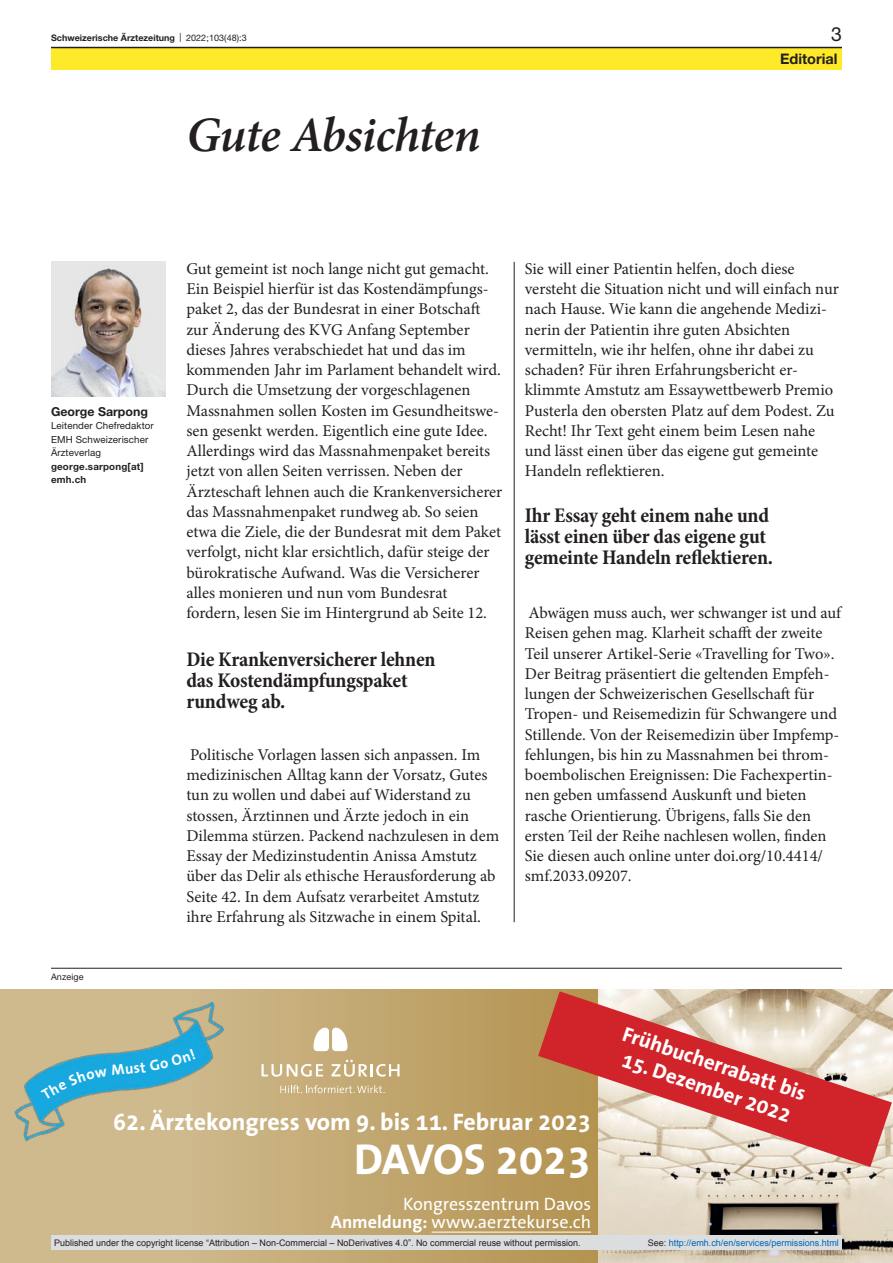
<style>
.page{position:relative;width:893px;height:1263px;background:#fff}
.page>*{position:absolute;margin:0;border:0;box-sizing:border-box;transform-origin:0 0}
.article-title-33-ser{font:italic 600 49.5px "Minion Pro";letter-spacing:-.02em;color:#231f20}
.t1{font:700 43.5px "The Sans Office";color:#fff}
.t2{font:700 24px "The Sans Office";color:#fff}
.quote{font:700 condensed 21px/21px "Minion Pro";letter-spacing:-.01em;color:#231f20}
.t3{font:700 21px "The Sans Office";color:#fff}
.t4{font:19.5px "Helvetica Neue LT Pro";color:#231f20}
.t5{font:18px/18px "The Sans Os F";color:#fff;text-align:right}
.paragraph-left-large{font:16.5px/20.2px "Minion Pro";color:#231f20}
.t6{font:700 14.55px "Helvetica Neue LT Pro";color:#231f20}
.authors{font:700 12.3px "Helvetica Neue LT Pro";color:#231f20}
.affiliations{font:9.75px "Helvetica Neue LT Pro";letter-spacing:.01em;color:#231f20}
.authors-e-mail{font:700 9.75px/13.5px "Helvetica Neue LT Pro";letter-spacing:.02em;color:#231f20}
.t7{font:9px "Arial";color:#231f20}
.t8{font:9px "Arial";color:#0066b3}
.t9{font:700 9px "Helvetica Neue LT Pro";color:#231f20}
.t10{font:9px "Helvetica Neue LT Pro";letter-spacing:.01em;color:#231f20}
.s1{font-weight:400}
.s2{font-weight:700}
.s3{color:#231f20}
</style>
<div class="page">
<hr style="left:514px;top:262px;width:1px;height:660px;background:#231f20">
<img style="left:51px;top:261px;width:114px;height:135px">
<svg style="left:0;top:989px;width:598px;height:274px;background:#c2a770"></svg>
<img style="left:598px;top:989px;width:295px;height:274px">
<hr style="left:432px;top:1232px;width:159px;height:1px;background:#fff">
<svg style="left:261px;top:1064px;width:62px;height:13px"></svg>
<svg style="left:331px;top:1060px;width:68px;height:17px"></svg>
<svg style="left:280px;top:1085px;width:105px;height:8px"></svg>
<svg style="left:332px;top:1027px;width:16px;height:24px"></svg>
<svg style="left:313px;top:1027px;width:16px;height:24px"></svg>
<img style="left:0;top:989px;width:256px;height:197px">
<svg style="left:538px;top:991px;width:354px;height:176px;background:#d78c7e"></svg>
<hr style="left:51px;top:968px;width:791px;height:1px;background:#231f20">
<div style="left:51px;top:47px;width:791px;height:23px;background:#ffea2a"></div>
<hr style="left:51px;top:47px;width:791px;height:1px;background:#231f20">
<div style="left:51px;top:1235px;width:791px;height:15px;background:#dcdddf"></div>
<svg style="left:41px;top:1049px;width:155px;height:51px;background:#4eacc4"></svg>
<p class="t9" style="left:51px;top:32px;width:197px">Schweizerische Ärztezeitung <span class="s1">| 2022;103(48):3</span></p>
<p class="t4" style="left:831px;top:22px;width:12px">3</p>
<p class="article-title-33-ser" style="left:186px;top:100px;width:296px">Gute Absichten</p>
<p class="t6" style="left:780px;top:49px;width:59px">Editorial</p>
<p class="authors" style="left:51px;top:403px;width:98px">George Sarpong</p>
<p class="affiliations" style="left:51px;top:420px;width:104px">Leitender Chefredaktor</p>
<p class="affiliations" style="left:51px;top:433px;width:99px">EMH Schweizerischer</p>
<p class="affiliations" style="left:51px;top:447px;width:52px">Ärzteverlag</p>
<p class="authors-e-mail" style="left:51px;top:459px;width:94px">george.sarpong[at] emh.ch</p>
<p class="t10" style="left:51px;top:971px;width:34px">Anzeige</p>
<p class="paragraph-left-large" style="left:186px;top:258px;width:318px">Gut gemeint ist noch lange nicht gut gemacht.<br>Ein Beispiel hierfür ist das Kostendämpfungs&shy;paket 2, das der Bundesrat in einer Botschaft zur Änderung des KVG Anfang September dieses Jahres verabschiedet hat und das im kommenden Jahr im Parlament behandelt wird.<br>Durch die Umsetzung der vorgeschlagenen Massnahmen sollen Kosten im Gesundheitswe&shy;sen gesenkt werden. Eigentlich eine gute Idee.<br>Allerdings wird das Massnahmenpaket bereits jetzt von allen Seiten verrissen. Neben der Ärzteschaft lehnen auch die Krankenversicherer das Massnahmenpaket rundweg ab. So seien etwa die Ziele, die der Bundesrat mit dem Paket verfolgt, nicht klar ersichtlich, dafür steige der bürokratische Aufwand. Was die Versicherer alles monieren und nun vom Bundesrat fordern, lesen Sie im Hintergrund ab Seite 12.</p>
<p class="quote" style="left:186px;top:650px;width:251px">Die Krankenversicherer lehnen das Kostendämpfungspaket rundweg ab.</p>
<p class="paragraph-left-large" style="left:186px;top:744px;width:314px">Politische Vorlagen lassen sich anpassen. Im medizinischen Alltag kann der Vorsatz, Gutes tun zu wollen und dabei auf Widerstand zu stossen, Ärztinnen und Ärzte jedoch in ein Dilemma stürzen. Packend nachzulesen in dem Essay der Medizinstudentin Anissa Amstutz über das Delir als ethische Herausforderung ab Seite 42. In dem Aufsatz verarbeitet Amstutz ihre Erfahrung als Sitzwache in einem Spital.</p>
<p class="paragraph-left-large" style="left:525px;top:258px;width:316px">Sie will einer Patientin helfen, doch diese versteht die Situation nicht und will einfach nur nach Hause. Wie kann die angehende Medizi&shy;nerin der Patientin ihre guten Absichten vermitteln, wie ihr helfen, ohne ihr dabei zu schaden? Für ihren Erfahrungsbericht er&shy;klimmte Amstutz am Essaywettbewerb Premio Pusterla den obersten Platz auf dem Podest. Zu Recht! Ihr Text geht einem beim Lesen nahe und lässt einen über das eigene gut gemeinte Handeln reflektieren.</p>
<p class="quote" style="left:525px;top:506px;width:250px">Ihr Essay geht einem nahe und lässt einen über das eigene gut gemeinte Handeln reflektieren.</p>
<p class="paragraph-left-large" style="left:525px;top:603px;width:318px">Abwägen muss auch, wer schwanger ist und auf Reisen gehen mag. Klarheit schafft der zweite Teil unserer Artikel-Serie «Travelling for Two».<br>Der Beitrag präsentiert die geltenden Empfeh&shy;lungen der Schweizerischen Gesellschaft für Tropen- und Reisemedizin für Schwangere und Stillende. Von der Reisemedizin über Impfemp&shy;fehlungen, bis hin zu Massnahmen bei throm&shy;boembolischen Ereignissen: Die Fachexpertin&shy;nen geben umfassend Auskunft und bieten rasche Orientierung. Übrigens, falls Sie den ersten Teil der Reihe nachlesen wollen, finden Sie diesen auch online unter doi.org/10.4414/ smf.2033.09207.</p>
<p class="t2" style="left:113px;top:1107px;width:479px">62. Ärztekongress vom 9. bis 11. Februar 2023</p>
<p class="t1" style="left:354px;top:1131px;width:238px">DAVOS 2023</p>
<p class="t5" style="left:331px;top:1195px;width:262px">Kongresszentrum Davos<br><span class="s2">Anmeldung:</span> www.aerztekurse.ch</p>
<p class="t3" style="left:628px;top:1019px;width:193px;rotate:19deg">Frühbucherrabatt bis</p>
<p class="t3" style="left:627px;top:1046px;width:178px;rotate:19deg">15. Dezember 2022</p>
<p class="t7" style="left:54px;top:1237px;width:528px">Published under the copyright license “Attribution – Non-Commercial – NoDerivatives 4.0”. No commercial reuse without permission.</p>
<p class="t8" style="left:648px;top:1237px;width:193px"><span class="s3">See:</span> http://emh.ch/en/services/permissions.html</p>
</div>
